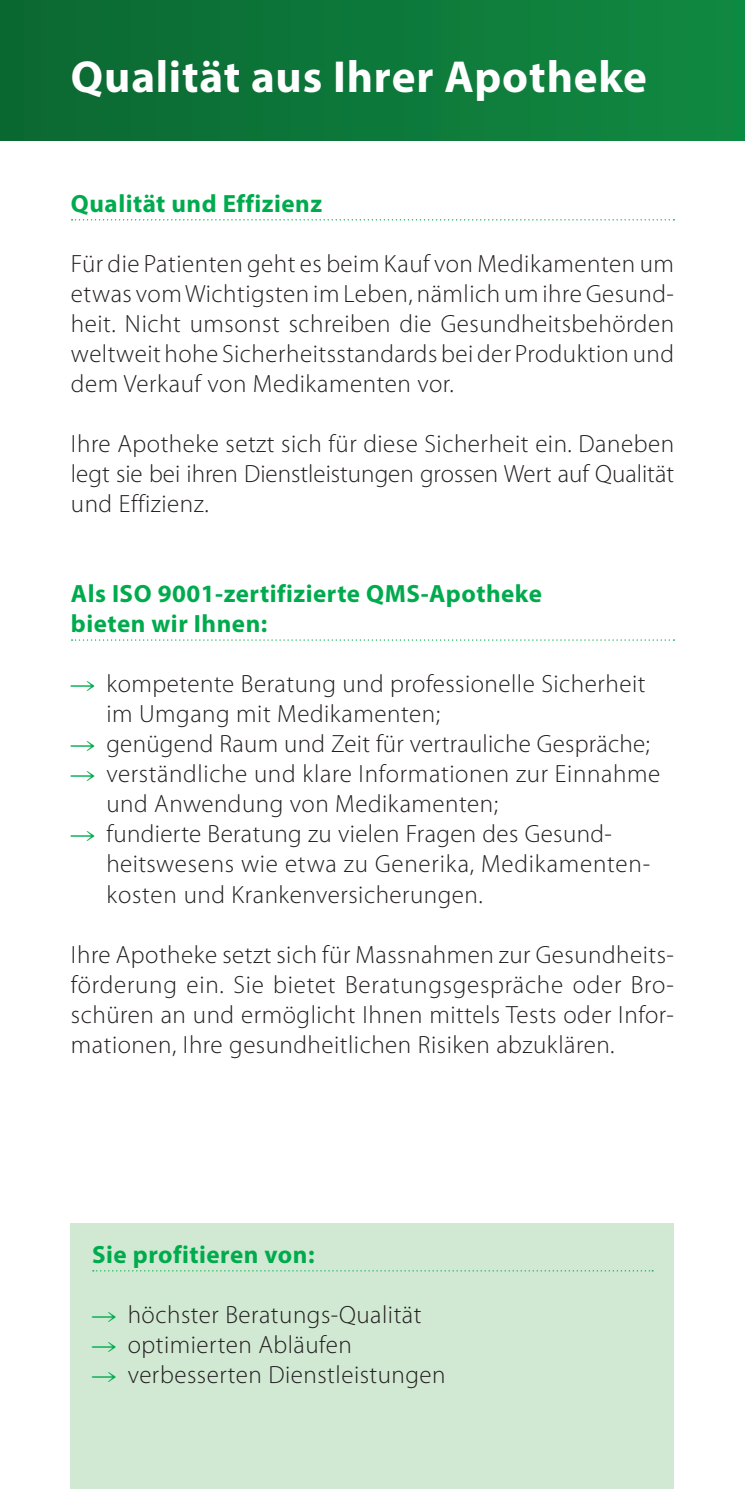
<style>
.page{position:relative;width:745px;height:1489px;background:#fff}
.page>*{position:absolute;margin:0;border:0;box-sizing:border-box;transform-origin:0 0}
.t1{font:700 45px "Myriad Pro";letter-spacing:.015em;color:#fff}
.t2{font:300 25px/30px "Myriad Pro";letter-spacing:.02em;color:#231f20;text-align:justify}
.t3{font:700 25px/30px "Myriad Pro";letter-spacing:.02em;color:#00ab4d}
.s1{color:#00ab4d}
</style>
<div class="page">
<div style="left:0;top:0;width:744px;height:140px;background:linear-gradient(to right,#0a6831,#108942)"></div>
<svg style="left:71px;top:219px;width:603px;height:1px"></svg>
<svg style="left:71px;top:639px;width:603px;height:1px"></svg>
<div style="left:71px;top:1222px;width:602px;height:266px;background:#d1e9d3"></div>
<svg style="left:93px;top:1270px;width:559px;height:1px"></svg>
<h1 class="t1" style="left:71px;top:48px;width:577px">Qualität aus Ihrer Apotheke</h1>
<p class="t3" style="left:71px;top:188px;width:252px">Qualität und Effizienz</p>
<p class="t2" style="left:71px;top:249px;width:604px">Für die Patienten geht es beim Kauf von Medikamenten um etwas vom Wichtigsten im Leben, nämlich um ihre Gesund&shy;heit. Nicht umsonst schreiben die Gesundheitsbehörden weltweit hohe Sicherheitsstandards bei der Produktion und dem Verkauf von Medikamenten vor.</p>
<p class="t2" style="left:71px;top:429px;width:604px">Ihre Apotheke setzt sich für diese Sicherheit ein. Daneben legt sie bei ihren Dienstleistungen grossen Wert auf Qualität und Effizienz.</p>
<p class="t3" style="left:71px;top:578px;width:472px">Als ISO 9001-zertifizierte QMS-Apotheke bieten wir Ihnen:</p>
<p class="t2" style="left:106px;top:669px;width:540px;text-indent:-35px"><span class="s1">→</span> kompetente Beratung und professionelle Sicherheit im Umgang mit Medikamenten;</p>
<p class="t2" style="left:71px;top:729px;width:580px"><span class="s1">→</span> genügend Raum und Zeit für vertrauliche Gespräche;</p>
<p class="t2" style="left:106px;top:759px;width:555px;text-indent:-35px"><span class="s1">→</span> verständliche und klare Informationen zur Einnahme und Anwendung von Medikamenten;</p>
<p class="t2" style="left:106px;top:819px;width:545px;text-align:left;text-indent:-35px"><span class="s1">→</span> fundierte Beratung zu vielen Fragen des Gesund&shy;heitswesens wie etwa zu Generika, Medikamenten&shy;kosten und Krankenversicherungen.</p>
<p class="t2" style="left:71px;top:939px;width:604px">Ihre Apotheke setzt sich für Massnahmen zur Gesundheits&shy;förderung ein. Sie bietet Beratungsgespräche oder Bro&shy;schüren an und ermöglicht Ihnen mittels Tests oder Infor&shy;mationen, Ihre gesundheitlichen Risiken abzuklären.</p>
<p class="t3" style="left:92px;top:1238px;width:224px">Sie profitieren von:</p>
<p class="t2" style="left:92px;top:1300px;width:330px"><span class="s1">→</span> höchster Beratungs-Qualität</p>
<p class="t2" style="left:92px;top:1330px;width:261px"><span class="s1">→</span> optimierten Abläufen</p>
<p class="t2" style="left:92px;top:1360px;width:355px"><span class="s1">→</span> verbesserten Dienstleistungen</p>
</div>
